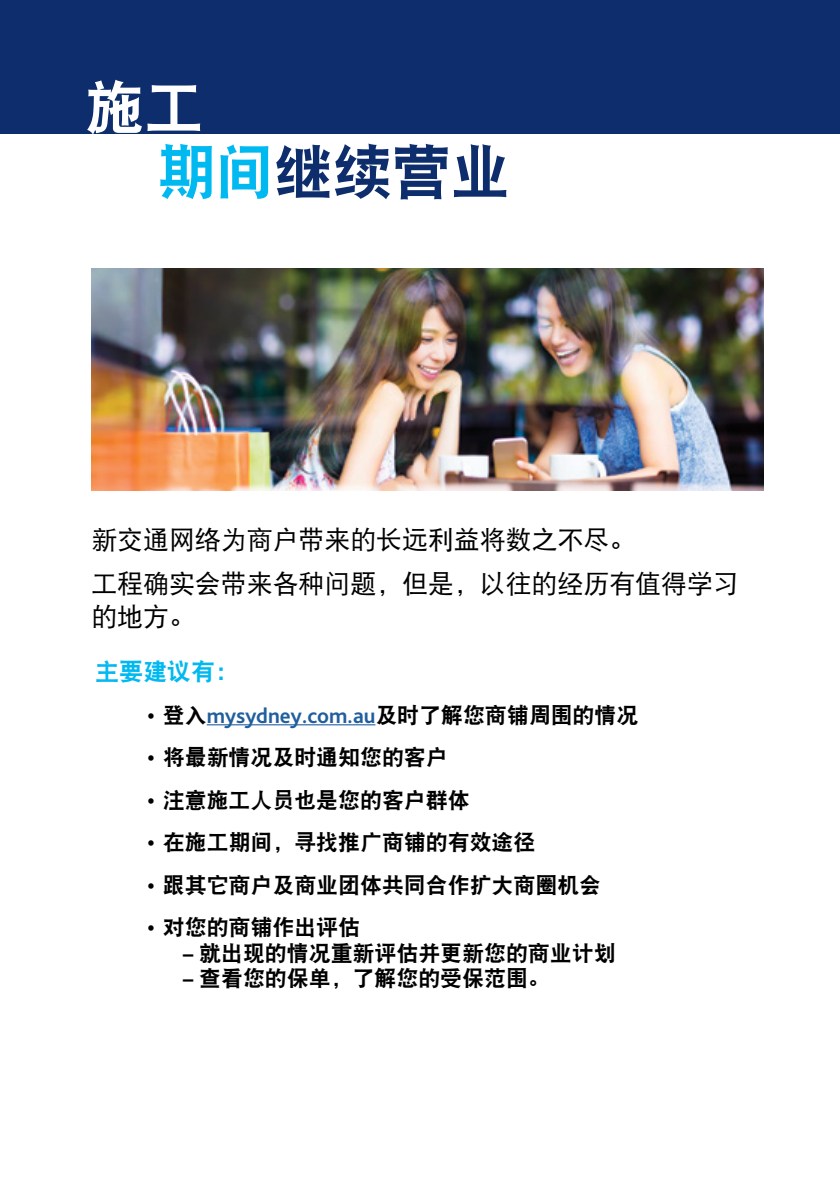
<style>
.page{position:relative;width:840px;height:1191px;background:#fff}
.page>*{position:absolute;margin:0;border:0;box-sizing:border-box;transform-origin:0 0}
.t1{font:60px "DFP Hei W9";letter-spacing:-.02em;color:#0d2d6c}
.t2{font:60px "DFP Hei W9";color:#fff}
.t3{font:26px/33.4px "DFP Hei W5";letter-spacing:-.005em;color:#000}
.Bullets{font:24px "DFP Hei W9";color:#00b9f1}
.t4{font:22px "DFP Hei W9";letter-spacing:-.005em;color:#000}
.t5{font:700 22px "Bliss Pro";letter-spacing:-.005em;color:#215e9e}
.s1{color:#00b9f1}
.s2{color:#000}
.s3{font-family:"DFP Hei W9";font-weight:400;color:#000}
.s4{font-family:"Bliss Pro";font-weight:700}
</style>
<div class="page">
<img style="left:91px;top:268px;width:672px;height:222px">
<div style="left:0;top:0;width:839px;height:134px;background:#0d2d6c"></div>
<hr style="left:206px;top:724px;width:169px;height:1px;background:#215e9e">
<p class="t2" style="left:85px;top:75px;width:120px">施工</p>
<p class="t1" style="left:156px;top:139px;width:356px"><span class="s1">期间</span>继续营业</p>
<p class="t3" style="left:91px;top:522px;width:545px">新交通网络为商户带来的长远利益将数之不尽。</p>
<p class="t3" style="left:91px;top:566px;width:648px">工程确实会带来各种问题，但是，以往的经历有值得学习的地方。</p>
<p class="Bullets" style="left:95px;top:658px;width:145px">主要建议有：</p>
<p class="t5" style="left:147px;top:701px;width:492px"><span class="s2">•</span> <span class="s3">登入</span>mysydney.com.au<span class="s3">及时了解您商铺周围的情况</span></p>
<p class="t4" style="left:147px;top:745px;width:301px"><span class="s4">•</span> 将最新情况及时通知您的客户</p>
<p class="t4" style="left:147px;top:788px;width:323px"><span class="s4">•</span> 注意施工人员也是您的客户群体</p>
<p class="t4" style="left:147px;top:830px;width:389px"><span class="s4">•</span> 在施工期间，寻找推广商铺的有效途径</p>
<p class="t4" style="left:147px;top:873px;width:455px"><span class="s4">•</span> 跟其它商户及商业团体共同合作扩大商圈机会</p>
<p class="t4" style="left:147px;top:915px;width:214px"><span class="s4">•</span> 对您的商铺作出评估</p>
<p class="t4" style="left:182px;top:941px;width:435px"><span class="s4">−</span> 就出现的情况重新评估并更新您的商业计划</p>
<p class="t4" style="left:182px;top:966px;width:369px"><span class="s4">−</span> 查看您的保单，了解您的受保范围。</p>
</div>
